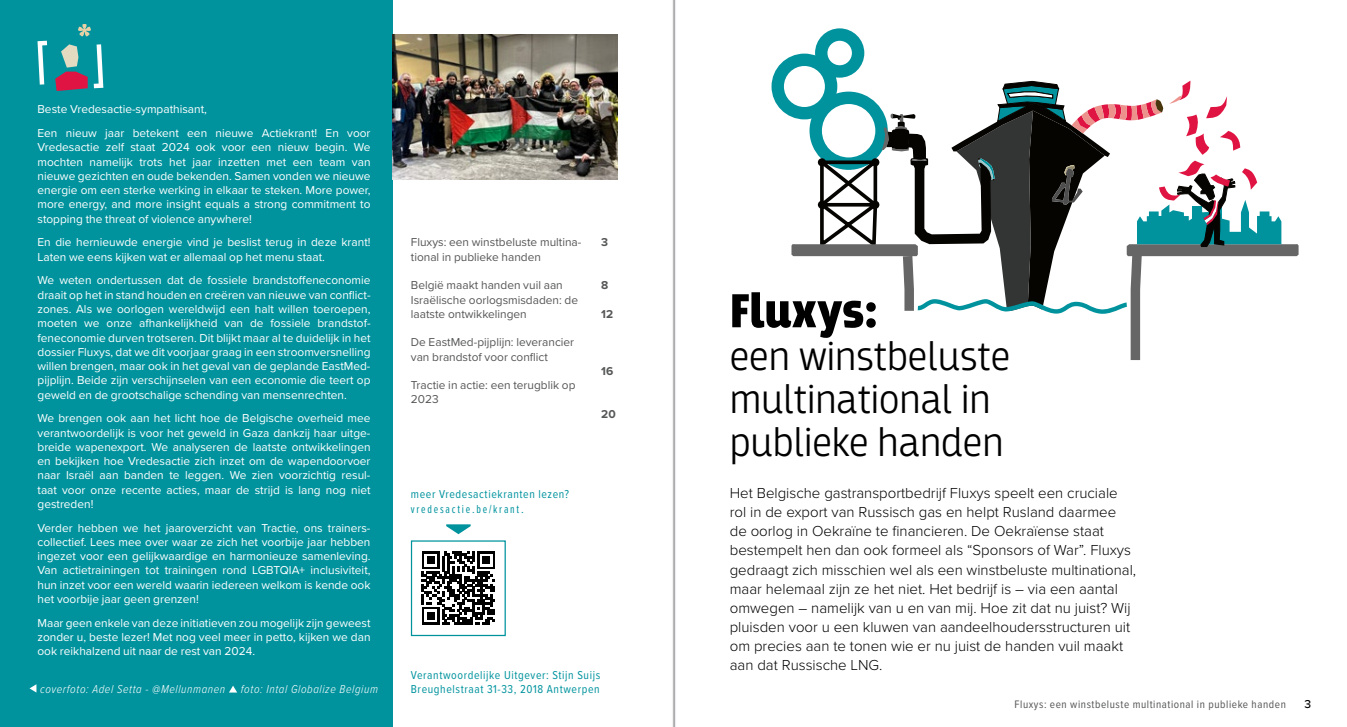
<style>
.page{position:relative;width:1347px;height:727px;background:#fff}
.page>*{position:absolute;margin:0;border:0;box-sizing:border-box;transform-origin:0 0}
.t1{font:900 50px "Breakers";color:#000}
.t2{font:300 41.25px/42.8px "Breakers";color:#000}
.t3{font:300 15px/19px "Proxima Nova";color:#000}
.t4{font:11.88px/14.2px "Proxima Nova";color:#fff;text-align:justify}
.t5{font:11.88px/14.2px "Proxima Nova";color:#555756}
.t6{font:11.88px/14.2px "Proxima Nova Cond";letter-spacing:.05em;color:#00939e}
.t7{font:italic 300 11.88px "Proxima Nova Cond";letter-spacing:.05em;color:#fff}
.t8{font:11.88px "Proxima Nova Ex Cn";letter-spacing:.15em;color:#00939e}
.t9{font:700 11.88px "Proxima Nova";color:#555756}
.t10{font:500 11.88px "Proxima Nova";color:#000}
.t11{font:11.25px "Proxima Nova Cond";letter-spacing:.05em;color:#555756}
.s1{font-family:"Proxima Nova Cond"}
</style>
<div class="page">
<div style="left:0;top:0;width:392px;height:726px;background:#00939e"></div>
<svg style="left:30px;top:684px;width:6px;height:8px"></svg>
<svg style="left:229px;top:685px;width:8px;height:7px"></svg>
<svg style="left:37px;top:41px;width:10px;height:44px"></svg>
<svg style="left:94px;top:44px;width:9px;height:44px"></svg>
<svg style="left:55px;top:44px;width:33px;height:47px"></svg>
<svg style="left:78px;top:24px;width:13px;height:13px"></svg>
<svg style="left:421px;top:551px;width:74px;height:73px"></svg>
<svg style="left:421px;top:551px;width:18px;height:17px"></svg>
<svg style="left:424px;top:553px;width:13px;height:13px"></svg>
<svg style="left:477px;top:551px;width:18px;height:17px"></svg>
<div style="left:480px;top:553px;width:12px;height:13px;background:#fff"></div>
<div style="left:427px;top:556px;width:7px;height:7px;background:#000"></div>
<div style="left:482px;top:556px;width:8px;height:7px;background:#000"></div>
<div style="left:421px;top:606px;width:18px;height:18px;background:#000"></div>
<svg style="left:424px;top:609px;width:13px;height:13px"></svg>
<div style="left:427px;top:611px;width:7px;height:8px;background:#000"></div>
<div style="left:411px;top:540px;width:95px;height:96px;border:1px solid #00939e"></div>
<svg style="left:446px;top:524px;width:24px;height:10px"></svg>
<img style="left:392px;top:34px;width:225px;height:145px">
<svg style="left:771px;top:28px;width:527px;height:332px"></svg>
<svg style="left:672px;top:0;width:4px;height:726px"></svg>
<p class="t4" style="left:37px;top:97px;width:334px;line-height:23.8px">Beste Vredesactie-sympathisant,<br>Een nieuw jaar betekent een nieuwe Actiekrant! En voor</p>
<p class="t4" style="left:37px;top:140px;width:334px">Vredesactie zelf staat 2024 ook voor een nieuw begin. We mochten namelijk trots het jaar inzetten met een team van nieuwe gezichten en oude bekenden. Samen vonden we nieuwe energie om een sterke werking in elkaar te steken. More power, more energy, and more insight equals a strong commitment to stopping the threat of violence anywhere!</p>
<p class="t4" style="left:37px;top:235px;width:334px">En die hernieuwde energie vind je beslist terug in deze krant!<br>Laten we eens kijken wat er allemaal op het menu staat.</p>
<p class="t4" style="left:37px;top:273px;width:334px">We weten ondertussen dat de fossiele brandstoffeneconomie draait op het in stand houden en creëren van nieuwe van conflict&shy;zones. Als we oorlogen wereldwijd een halt willen toeroepen, moeten we onze afhankelijkheid van de fossiele brandstof&shy;feneconomie durven trotseren. Dit blijkt maar al te duidelijk in het dossier Fluxys, dat we dit voorjaar graag in een stroomversnelling willen brengen, maar ook in het geval van de geplande EastMed&shy;pijplijn. Beide zijn verschijnselen van een economie die teert op geweld en de grootschalige schending van mensenrechten.</p>
<p class="t4" style="left:37px;top:410px;width:334px">We brengen ook aan het licht hoe de Belgische overheid mee verantwoordelijk is voor het geweld in Gaza dankzij haar uitge&shy;breide wapenexport. We analyseren de laatste ontwikkelingen en bekijken hoe Vredesactie zich inzet om de wapendoorvoer naar Israël aan banden te leggen. We zien voorzichtig resul&shy;taat voor onze recente acties, maar de strijd is lang nog niet gestreden!</p>
<p class="t4" style="left:37px;top:520px;width:334px">Verder hebben we het jaaroverzicht van Tractie, ons trainers&shy;collectief. Lees mee over waar ze zich het voorbije jaar hebben ingezet voor een gelijkwaardige en harmonieuze samenleving.<br>Van actietrainingen tot trainingen rond LGBTQIA+ inclusiviteit, hun inzet voor een wereld waarin iedereen welkom is kende ook het voorbije jaar geen grenzen!</p>
<p class="t4" style="left:37px;top:615px;width:334px">Maar geen enkele van deze initiatieven zou mogelijk zijn geweest zonder u, beste lezer! Met nog veel meer in petto, kijken we dan ook reikhalzend uit naar de rest van 2024.</p>
<p class="t7" style="left:40px;top:679px;width:187px">coverfoto: Adel Setta - @Mellunmanen</p>
<p class="t7" style="left:241px;top:679px;width:139px">foto: Intal Globalize Belgium</p>
<p class="t5" style="left:411px;top:235px;width:172px">Fluxys: een winstbeluste multina&shy;tional in publieke handen</p>
<p class="t5" style="left:411px;top:277px;width:169px">België maakt handen vuil aan<br>Israëlische oorlogsmisdaden: de laatste ontwikkelingen</p>
<p class="t5" style="left:411px;top:334px;width:165px">De EastMed-pijplijn: leverancier van brandstof voor conflict</p>
<p class="t5" style="left:411px;top:377px;width:166px">Tractie in actie: een terugblik op<br>2023</p>
<p class="t9" style="left:601px;top:233px;width:8px">3</p>
<p class="t9" style="left:601px;top:276px;width:9px">8</p>
<p class="t9" style="left:601px;top:305px;width:14px">12</p>
<p class="t9" style="left:601px;top:362px;width:14px">16</p>
<p class="t9" style="left:601px;top:404px;width:16px">20</p>
<p class="t6" style="left:411px;top:486px;width:160px">meer Vredesactiekranten lezen?</p>
<p class="t8" style="left:411px;top:500px;width:114px">vredesactie.be/krant<span class="s1">.</span></p>
<p class="t6" style="left:411px;top:667px;width:191px">Verantwoordelijke Uitgever: Stijn Suijs<br>Breughelstraat 31-33, 2018 Antwerpen</p>
<h1 class="t1" style="left:729px;top:281px;width:149px">Fluxys:</h1>
<h2 class="t2" style="left:729px;top:335px;width:282px">een winstbeluste multinational in publieke handen</h2>
<p class="t3" style="left:729px;top:483px;width:408px">Het Belgische gastransportbedrijf Fluxys speelt een cruciale rol in de export van Russisch gas en helpt Rusland daarmee de oorlog in Oekraïne te financieren. De Oekraïense staat bestempelt hen dan ook formeel als “Sponsors of War”. Fluxys gedraagt zich misschien wel als een winstbeluste multinational, maar helemaal zijn ze het niet. Het bedrijf is – via een aantal omwegen – namelijk van u en van mij. Hoe zit dat nu juist? Wij pluisden voor u een kluwen van aandeelhoudersstructuren uit om precies aan te tonen wie er nu juist de handen vuil maakt aan dat Russische LNG.</p>
<p class="t11" style="left:1014px;top:695px;width:273px">Fluxys: een winstbeluste multinational in publieke handen</p>
<p class="t10" style="left:1304px;top:694px;width:8px">3</p>
</div>
